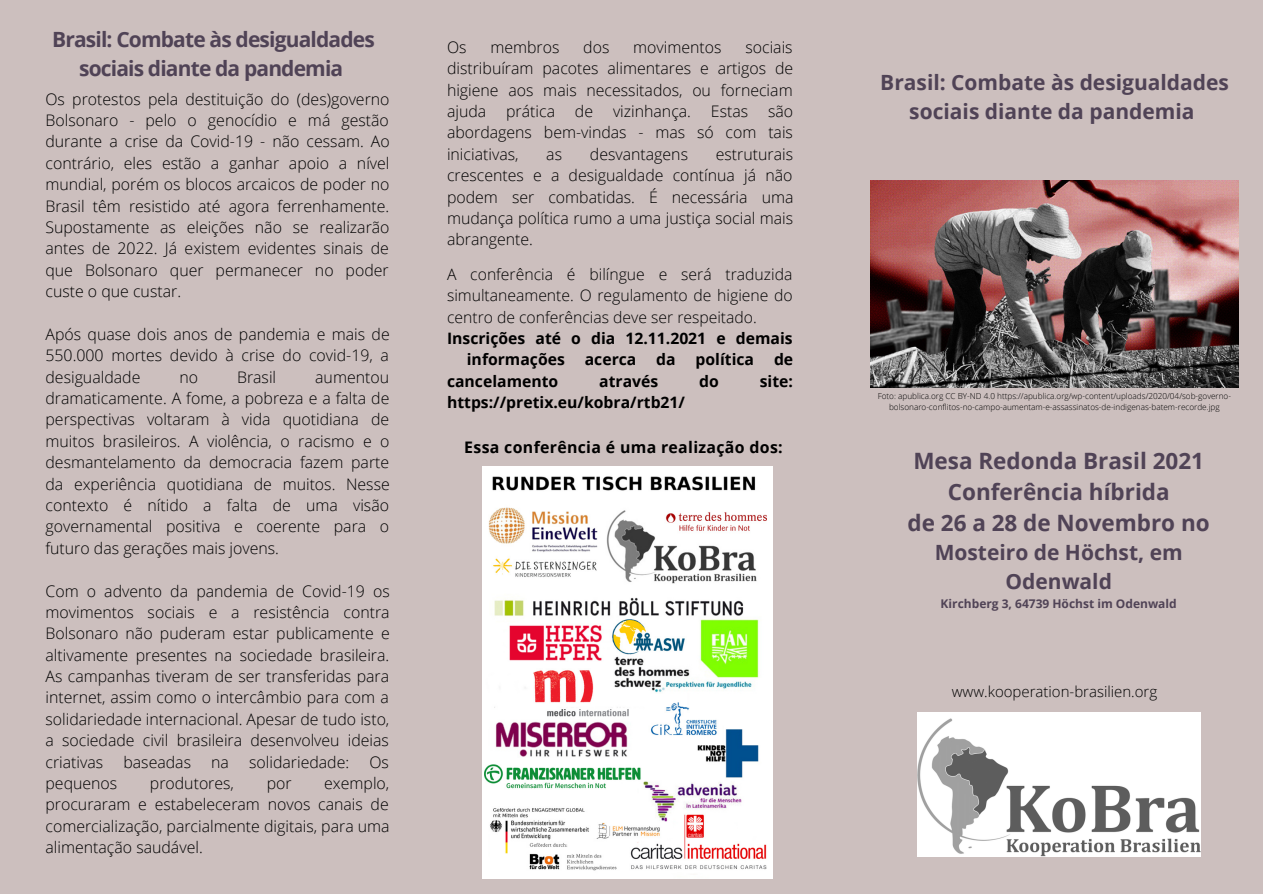
<style>
.page{position:relative;width:1263px;height:894px;background:#fff}
.page>*{position:absolute;margin:0;border:0;box-sizing:border-box;transform-origin:0 0}
.t1{font:700 22.5px "Open Sans";color:#504356}
.t2{font:700 21px/29.2px "Open Sans";color:#504356;text-align:center}
.t3{font:700 21px/29.2px "Open Sans";letter-spacing:-.04em;color:#504356;text-align:center}
.t4{font:300 15.9px/21.3px "Open Sans";color:#000;text-align:justify}
.t5{font:700 15.9px "Open Sans";letter-spacing:.02em;color:#000}
.t6{font:700 15.75px/21.3px "Open Sans";color:#000}
.t7{font:300 15.75px/21.3px "Open Sans";color:#000;text-align:justify}
.t8{font:300 15px "Open Sans";color:#000}
.t9{font:700 12px "Open Sans";color:#504356}
.t10{font:300 8.25px/10.9px "Open Sans";color:#000;text-align:center}
</style>
<div class="page">
<div style="left:0;top:0;width:1263px;height:893px;background:#ccbfbe"></div>
<img style="left:918px;top:712px;width:282px;height:144px">
<img style="left:871px;top:180px;width:367px;height:207px">
<img style="left:482px;top:466px;width:290px;height:412px">
<p class="t3" style="left:52px;top:24px;width:324px">Brasil: Combate às desigualdades sociais diante da pandemia</p>
<p class="t4" style="left:45px;top:88px;width:346px">Os protestos pela destituição do (des)governo Bolsonaro - pelo o genocídio e má gestão durante a crise da Covid-19 - não cessam. Ao contrário, eles estão a ganhar apoio a nível mundial, porém os blocos arcaicos de poder no Brasil têm resistido até agora ferrenhamente.<br>Supostamente as eleições não se realizarão antes de 2022. Já existem evidentes sinais de que Bolsonaro quer permanecer no poder custe o que custar.</p>
<p class="t4" style="left:45px;top:323px;width:346px">Após quase dois anos de pandemia e mais de 550.000 mortes devido à crise do covid-19, a desigualdade</p>
<p class="t4" style="left:179px;top:366px;width:20px">no</p>
<p class="t4" style="left:237px;top:366px;width:41px">Brasil</p>
<p class="t4" style="left:45px;top:366px;width:346px;text-indent:270px">aumentou dramaticamente. A fome, a pobreza e a falta de perspectivas voltaram à vida quotidiana de muitos brasileiros. A violência, o racismo e o desmantelamento da democracia fazem parte da experiência quotidiana de muitos. Nesse contexto é nítido a falta de uma visão governamental positiva e coerente para o futuro das gerações mais jovens.</p>
<p class="t4" style="left:45px;top:579px;width:346px">Com o advento da pandemia de Covid-19 os movimentos sociais e a resistência contra Bolsonaro não puderam estar publicamente e altivamente presentes na sociedade brasileira.<br>As campanhas tiveram de ser transferidas para internet, assim como o intercâmbio para com a solidariedade internacional. Apesar de tudo isto, a sociedade civil brasileira desenvolveu ideias criativas</p>
<p class="t4" style="left:123px;top:750px;width:69px">baseadas</p>
<p class="t4" style="left:211px;top:750px;width:19px">na</p>
<p class="t4" style="left:249px;top:750px;width:102px">solidariedade:</p>
<p class="t4" style="left:369px;top:750px;width:21px">Os</p>
<p class="t4" style="left:45px;top:772px;width:346px;text-indent:279px">exemplo, procuraram e estabeleceram novos canais de comercialização, parcialmente digitais, para uma alimentação saudável.</p>
<p class="t4" style="left:45px;top:772px;width:73px">pequenos</p>
<p class="t4" style="left:150px;top:772px;width:86px">produtores,</p>
<p class="t4" style="left:267px;top:772px;width:26px">por</p>
<p class="t4" style="left:447px;top:36px;width:21px">Os</p>
<p class="t4" style="left:490px;top:36px;width:71px">membros</p>
<p class="t4" style="left:583px;top:36px;width:28px">dos</p>
<p class="t4" style="left:633px;top:36px;width:90px">movimentos</p>
<p class="t4" style="left:447px;top:36px;width:348px;text-indent:298px">sociais distribuíram pacotes alimentares e artigos de higiene aos mais necessitados, ou forneciam ajuda</p>
<p class="t4" style="left:506px;top:100px;width:50px">prática</p>
<p class="t4" style="left:575px;top:100px;width:20px">de</p>
<p class="t4" style="left:613px;top:100px;width:80px">vizinhança.</p>
<p class="t4" style="left:711px;top:100px;width:39px">Estas</p>
<p class="t4" style="left:447px;top:100px;width:348px;text-indent:321px">são abordagens bem-vindas - mas só com tais iniciativas,</p>
<p class="t4" style="left:546px;top:143px;width:17px">as</p>
<p class="t4" style="left:590px;top:143px;width:100px">desvantagens</p>
<p class="t4" style="left:447px;top:143px;width:348px;text-indent:269px">estruturais crescentes e a desigualdade contínua já não podem ser combatidas. É necessária uma mudança política rumo a uma justiça social mais abrangente.</p>
<p class="t7" style="left:447px;top:263px;width:347px">A conferência é bilíngue e será traduzida simultaneamente. O regulamento de higiene do centro de conferências deve ser respeitado.</p>
<p class="t6" style="left:467px;top:327px;width:327px;text-indent:-20px">Inscrições até o dia 12.11.2021 e demais informações</p>
<p class="t6" style="left:585px;top:348px;width:53px">acerca</p>
<p class="t6" style="left:656px;top:348px;width:21px">da</p>
<p class="t6" style="left:696px;top:348px;width:60px">política</p>
<p class="t6" style="left:774px;top:348px;width:21px">de</p>
<p class="t6" style="left:447px;top:370px;width:113px">cancelamento</p>
<p class="t6" style="left:599px;top:370px;width:61px">através</p>
<p class="t6" style="left:699px;top:370px;width:21px">do</p>
<p class="t6" style="left:760px;top:370px;width:35px">site:</p>
<p class="t6" style="left:447px;top:391px;width:240px">https://pretix.eu/kobra/rtb21/</p>
<p class="t5" style="left:464px;top:436px;width:320px">Essa conferência é uma realização dos:</p>
<p class="t2" style="left:880px;top:67px;width:350px">Brasil: Combate às desigualdades sociais diante da pandemia</p>
<p class="t10" style="left:878px;top:390px;width:355px">Foto: apublica.org CC BY-ND 4.0 https://apublica.org/wp-content/uploads/2020/04/sob-governo&shy;bolsonaro-conflitos-no-campo-aumentam-e-assassinatos-de-indigenas-batem-recorde.jpg</p>
<p class="t1" style="left:913px;top:445px;width:292px">Mesa Redonda Brasil 2021</p>
<p class="t1" style="left:948px;top:476px;width:223px">Conferência híbrida</p>
<p class="t1" style="left:907px;top:507px;width:304px">de 26 a 28 de Novembro no</p>
<p class="t2" style="left:935px;top:537px;width:249px">Mosteiro de Höchst, em<br>Odenwald</p>
<p class="t9" style="left:941px;top:595px;width:238px">Kirchberg 3, 64739 Höchst im Odenwald</p>
<p class="t8" style="left:952px;top:680px;width:207px">www.kooperation-brasilien.org</p>
</div>
